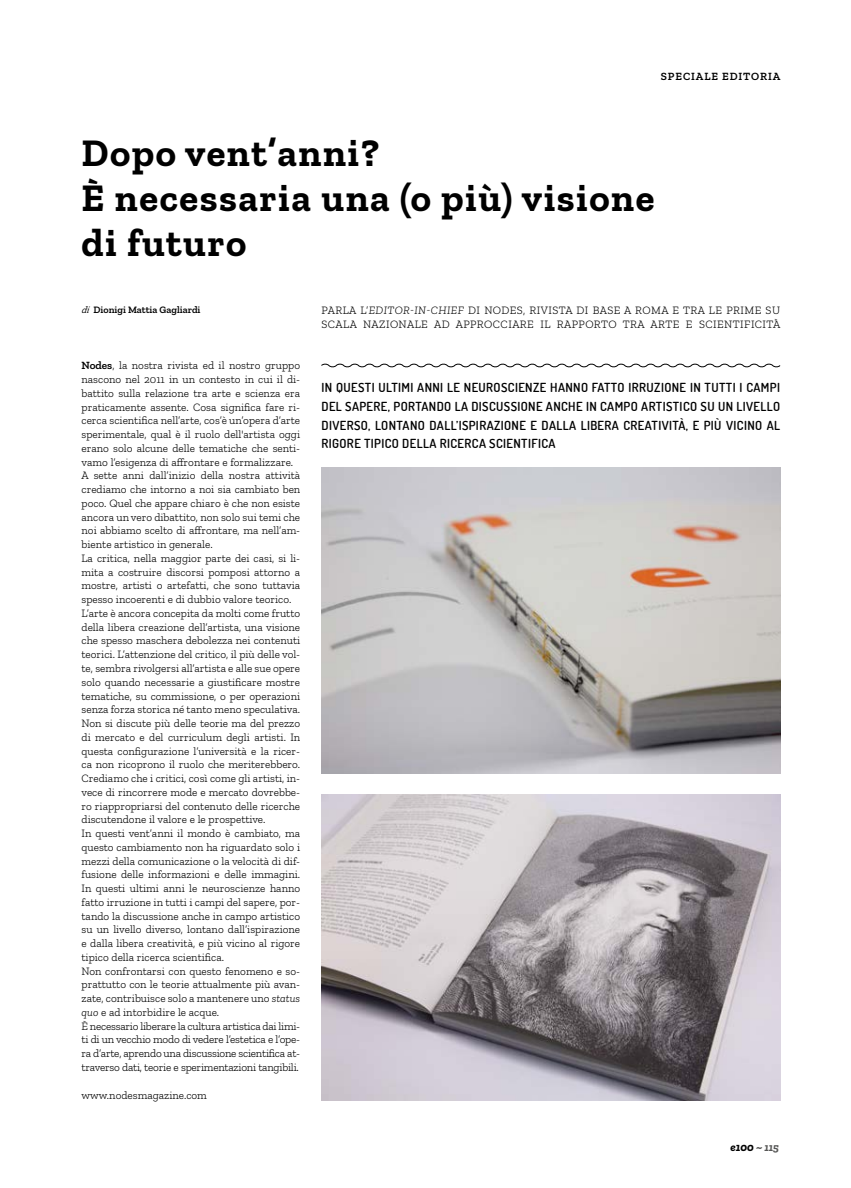
<style>
.page{position:relative;width:851px;height:1188px;background:#fff}
.page>*{position:absolute;margin:0;border:0;box-sizing:border-box;transform-origin:0 0}
.t1{font:700 38.75px/45px "Zilla Slab";letter-spacing:.04em;color:#000}
.t2{font:600 12.5px/18.8px "Dosis";letter-spacing:.03em;color:#000;text-align:justify}
.t3{font:italic 700 11.88px "Zilla Slab";color:#000}
.t4{font:300 11.25px/13.8px "Zilla Slab";color:#000}
.t5{font:300 11.25px/13.8px "Zilla Slab";letter-spacing:.04em;color:#000}
.t6{font:600 11.25px "Zilla Slab";letter-spacing:.08em;color:#000}
.t7{font:600 10px "Zilla Slab";color:#000}
.s1{font-weight:400;font-style:italic}
.s2{font-weight:600}
.s3{font-style:italic}
.s4{font-size:11.25px;color:#575756}
</style>
<div class="page">
<svg style="left:321px;top:363px;width:460px;height:5px"></svg>
<img style="left:321px;top:467px;width:459px;height:306px">
<img style="left:321px;top:794px;width:459px;height:305px">
<p class="t6" style="left:660px;top:69px;width:121px">SPECIALE EDITORIA</p>
<h1 class="t1" style="left:81px;top:130px;width:574px">Dopo vent’anni?<br>È necessaria una (o più) visione di futuro</h1>
<p class="t7" style="left:81px;top:303px;width:120px"><span class="s1">di</span> Dionigi Mattia Gagliardi</p>
<p class="t4" style="left:81px;top:358px;width:220px"><span class="s2">Nodes</span>, la nostra rivista ed il nostro gruppo nascono nel 2011 in un contesto in cui il di&shy;battito sulla relazione tra arte e scienza era praticamente assente. Cosa significa fare ri&shy;cerca scientifica nell’arte, cos’è un’opera d’arte sperimentale, qual è il ruolo dell'artista oggi erano solo alcune delle tematiche che senti&shy;vamo l’esigenza di affrontare e formalizzare.<br>A sette anni dall’inizio della nostra attività crediamo che intorno a noi sia cambiato ben poco. Quel che appare chiaro è che non esiste ancora un vero dibattito, non solo sui temi che noi abbiamo scelto di affrontare, ma nell’am&shy;biente artistico in generale.<br>La critica, nella maggior parte dei casi, si li&shy;mita a costruire discorsi pomposi attorno a mostre, artisti o artefatti, che sono tuttavia spesso incoerenti e di dubbio valore teorico.<br>L’arte è ancora concepita da molti come frutto della libera creazione dell’artista, una visione che spesso maschera debolezza nei contenuti teorici. L’attenzione del critico, il più delle vol&shy;te, sembra rivolgersi all’artista e alle sue opere solo quando necessarie a giustificare mostre tematiche, su commissione, o per operazioni senza forza storica né tanto meno speculativa.<br>Non si discute più delle teorie ma del prezzo di mercato e del curriculum degli artisti. In questa configurazione l’università e la ricer&shy;ca non ricoprono il ruolo che meriterebbero.<br>Crediamo che i critici, così come gli artisti, in&shy;vece di rincorrere mode e mercato dovrebbe&shy;ro riappropriarsi del contenuto delle ricerche discutendone il valore e le prospettive.<br>In questi vent’anni il mondo è cambiato, ma questo cambiamento non ha riguardato solo i mezzi della comunicazione o la velocità di dif&shy;fusione delle informazioni e delle immagini.<br>In questi ultimi anni le neuroscienze hanno fatto irruzione in tutti i campi del sapere, por&shy;tando la discussione anche in campo artistico su un livello diverso, lontano dall’ispirazione e dalla libera creatività, e più vicino al rigore tipico della ricerca scientifica.<br>Non confrontarsi con questo fenomeno e so&shy;prattutto con le teorie attualmente più avan&shy;zate, contribuisce solo a mantenere uno <span class="s3">status quo</span> e ad intorbidire le acque.<br>È necessario liberare la cultura artistica dai limi&shy;ti di un vecchio modo di vedere l’estetica e l’ope&shy;ra d’arte, aprendo una discussione scientifica at&shy;traverso dati, teorie e sperimentazioni tangibili.</p>
<p class="t4" style="left:81px;top:1087px;width:127px">www.nodesmagazine.com</p>
<p class="t5" style="left:321px;top:303px;width:460px">PARLA L’<span class="s3">EDITOR-IN-CHIEF</span> DI NODES, RIVISTA DI BASE A ROMA E TRA LE PRIME SU<br>SCALA NAZIONALE AD APPROCCIARE IL RAPPORTO TRA ARTE E SCIENTIFICITÀ</p>
<p class="t2" style="left:321px;top:377px;width:460px">IN QUESTI ULTIMI ANNI LE NEUROSCIENZE HANNO FATTO IRRUZIONE IN TUTTI I CAMPI DEL SAPERE, PORTANDO LA DISCUSSIONE ANCHE IN CAMPO ARTISTICO SU UN LIVELLO DIVERSO, LONTANO DALL’ISPIRAZIONE E DALLA LIBERA CREATIVITÀ, E PIÙ VICINO AL RIGORE TIPICO DELLA RICERCA SCIENTIFICA</p>
<p class="t3" style="left:730px;top:1139px;width:50px">e100 <span class="s4">~ 115</span></p>
</div>
